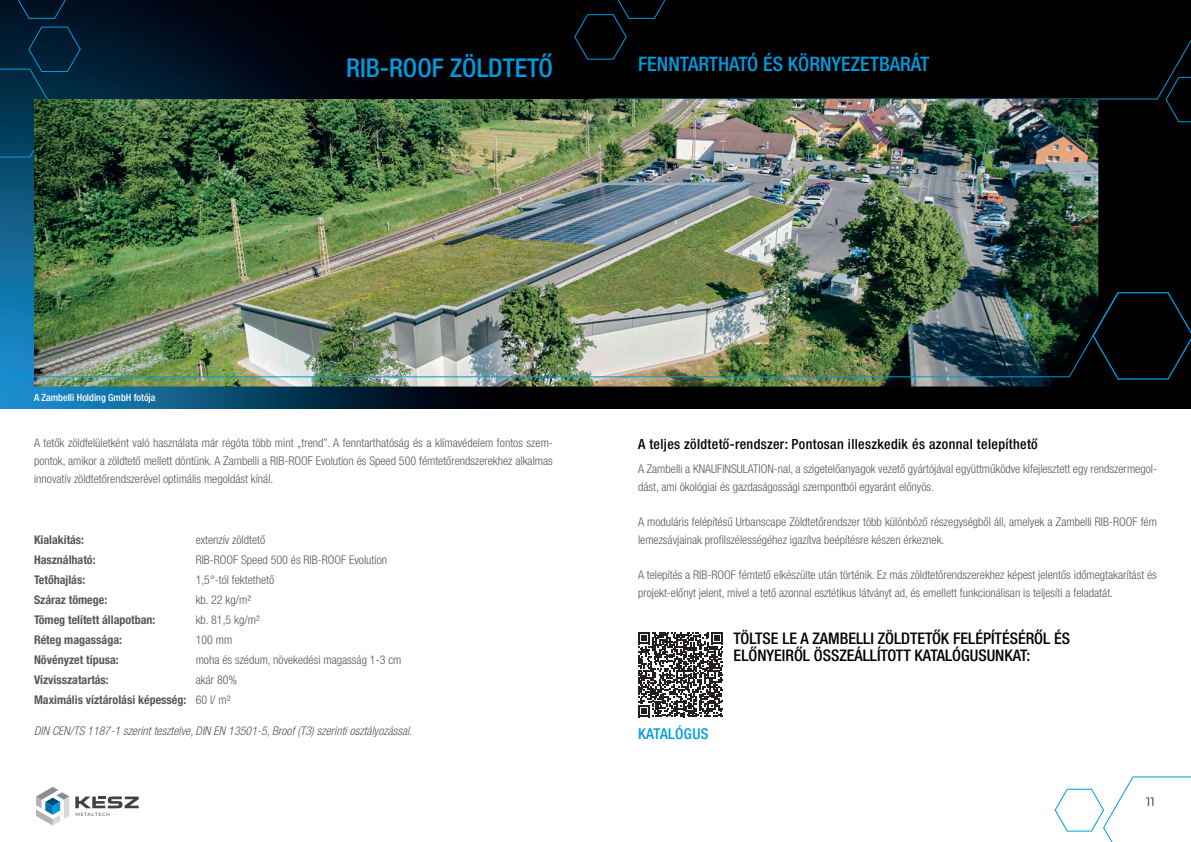
<style>
.page{position:relative;width:1191px;height:842px;background:#fff}
.page>*{position:absolute;margin:0;border:0;box-sizing:border-box;transform-origin:0 0}
.t1{font:500 condensed 26px "Helvetica Neue LT Pro";color:#009bde}
.t2{font:500 condensed 20px "Helvetica Neue LT Pro";color:#009bde}
.t3{font:500 condensed 16px/17px "Helvetica Neue LT Pro";color:#000}
.t4{font:500 condensed 15px "Helvetica Neue LT Pro";letter-spacing:.025em;color:#009bde}
.t5{font:500 condensed 14px "Helvetica Neue LT Pro";letter-spacing:.025em;color:#000}
.t6{font:300 condensed 12px/18px "Helvetica Neue LT Pro";color:#57585a}
.t7{font:700 condensed 12px/19.9px "Helvetica Neue LT Pro";color:#57585a}
.t8{font:italic 300 condensed 12px "Helvetica Neue LT Pro";color:#57585a}
.t9{font:12px "Montserrat";color:#231f20}
.t10{font:500 condensed 10px "Helvetica Neue LT Pro";color:#fff}
.s1{font-weight:300}
</style>
<div class="page">
<div style="left:0;top:0;width:1191px;height:408px;background:#000"></div>
<img style="left:0;top:0;width:717px;height:408px">
<svg style="left:594px;top:10px;width:597px;height:90px"></svg>
<svg style="left:1054px;top:776px;width:137px;height:66px"></svg>
<svg style="left:1164px;top:76px;width:27px;height:47px"></svg>
<svg style="left:36px;top:787px;width:33px;height:38px"></svg>
<svg style="left:75px;top:796px;width:64px;height:20px"></svg>
<svg style="left:1117px;top:292px;width:74px;height:88px"></svg>
<svg style="left:0;top:26px;width:81px;height:132px;background:#002c45"></svg>
<svg style="left:15px;top:0;width:54px;height:19px"></svg>
<svg style="left:573px;top:0;width:95px;height:60px"></svg>
<img style="left:34px;top:99px;width:1064px;height:287px">
<img style="left:0;top:291px;width:1119px;height:87px">
<svg style="left:638px;top:632px;width:85px;height:85px"></svg>
<h1 class="t1" style="left:346px;top:52px;width:208px">RIB-ROOF ZÖLDTETŐ</h1>
<h2 class="t2" style="left:638px;top:52px;width:293px">FENNTARTHATÓ ÉS KÖRNYEZETBARÁT</h2>
<p class="t10" style="left:34px;top:391px;width:123px">A Zambelli Holding GmbH fotója</p>
<p class="t6" style="left:34px;top:434px;width:520px;text-align:justify">A tetők zöldfelületként való használata már régóta több mint „trend”. A fenntarthatóság és a klímavédelem fontos szem&shy;pontok, amikor a zöldtető mellett döntünk. A Zambelli a RIB-ROOF Evolution és Speed 500 fémtetőrendszerekhez alkalmas innovatív zöldtetőrendszerével optimális megoldást kínál.</p>
<p class="t7" style="left:34px;top:530px;width:52px">Kialakítás:</p>
<p class="t6" style="left:196px;top:531px;width:71px">extenzív zöldtető</p>
<p class="t7" style="left:34px;top:550px;width:63px">Használható:</p>
<p class="t6" style="left:196px;top:551px;width:193px">RIB-ROOF Speed 500 és RIB-ROOF Evolution</p>
<p class="t7" style="left:34px;top:570px;width:53px">Tetőhajlás:</p>
<p class="t6" style="left:196px;top:571px;width:80px">1,5°-tól fektethető</p>
<p class="t7" style="left:34px;top:590px;width:75px">Száraz tömege:</p>
<p class="t6" style="left:196px;top:591px;width:57px">kb. 22 kg/m²</p>
<p class="t7" style="left:34px;top:610px;width:123px">Tömeg telített állapotban:</p>
<p class="t6" style="left:196px;top:611px;width:66px">kb. 81,5 kg/m²</p>
<p class="t7" style="left:34px;top:629px;width:89px">Réteg magassága:</p>
<p class="t6" style="left:196px;top:631px;width:38px">100 mm</p>
<p class="t7" style="left:34px;top:649px;width:86px">Növényzet típusa:</p>
<p class="t6" style="left:196px;top:650px;width:207px">moha és szédum, növekedési magasság 1-3 cm</p>
<p class="t7" style="left:34px;top:669px;width:76px">Vízvisszatartás:</p>
<p class="t7" style="left:34px;top:669px;width:205px;text-indent:162px"><span class="s1">akár 80%<br></span>Maximális víztárolási képesség: <span class="s1">60 l/ m²</span></p>
<p class="t5" style="left:638px;top:435px;width:401px">A teljes zöldtető-rendszer: Pontosan illeszkedik és azonnal telepíthető</p>
<p class="t6" style="left:638px;top:459px;width:520px">A Zambelli a KNAUFINSULATION-nal, a szigetelőanyagok vezető gyártójával együttműködve kifejlesztett egy rendszermegol&shy;dást, ami ökológiai és gazdaságossági szempontból egyaránt előnyös.</p>
<p class="t6" style="left:638px;top:512px;width:520px">A moduláris felépítésű Urbanscape Zöldtetőrendszer több különböző részegységből áll, amelyek a Zambelli RIB-ROOF fém lemezsávjainak profilszélességéhez igazítva beépítésre készen érkeznek.</p>
<p class="t6" style="left:638px;top:565px;width:520px">A telepítés a RIB-ROOF fémtető elkészülte után történik. Ez más zöldtetőrendszerekhez képest jelentős időmegtakarítást és projekt-előnyt jelent, mivel a tető azonnal esztétikus látványt ad, és emellett funkcionálisan is teljesíti a feladatát.</p>
<h3 class="t3" style="left:733px;top:629px;width:338px">TÖLTSE LE A ZAMBELLI ZÖLDTETŐK FELÉPÍTÉSÉRŐL ÉS<br>ELŐNYEIRŐL ÖSSZEÁLLÍTOTT KATALÓGUSUNKAT:</h3>
<p class="t8" style="left:34px;top:724px;width:380px">DIN CEN/TS 1187-1 szerint tesztelve, DIN EN 13501-5, Broof (T3) szerinti osztályozással.</p>
<p class="t4" style="left:638px;top:725px;width:72px">KATALÓGUS</p>
<p class="t9" style="left:1146px;top:793px;width:10px">11</p>
</div>
